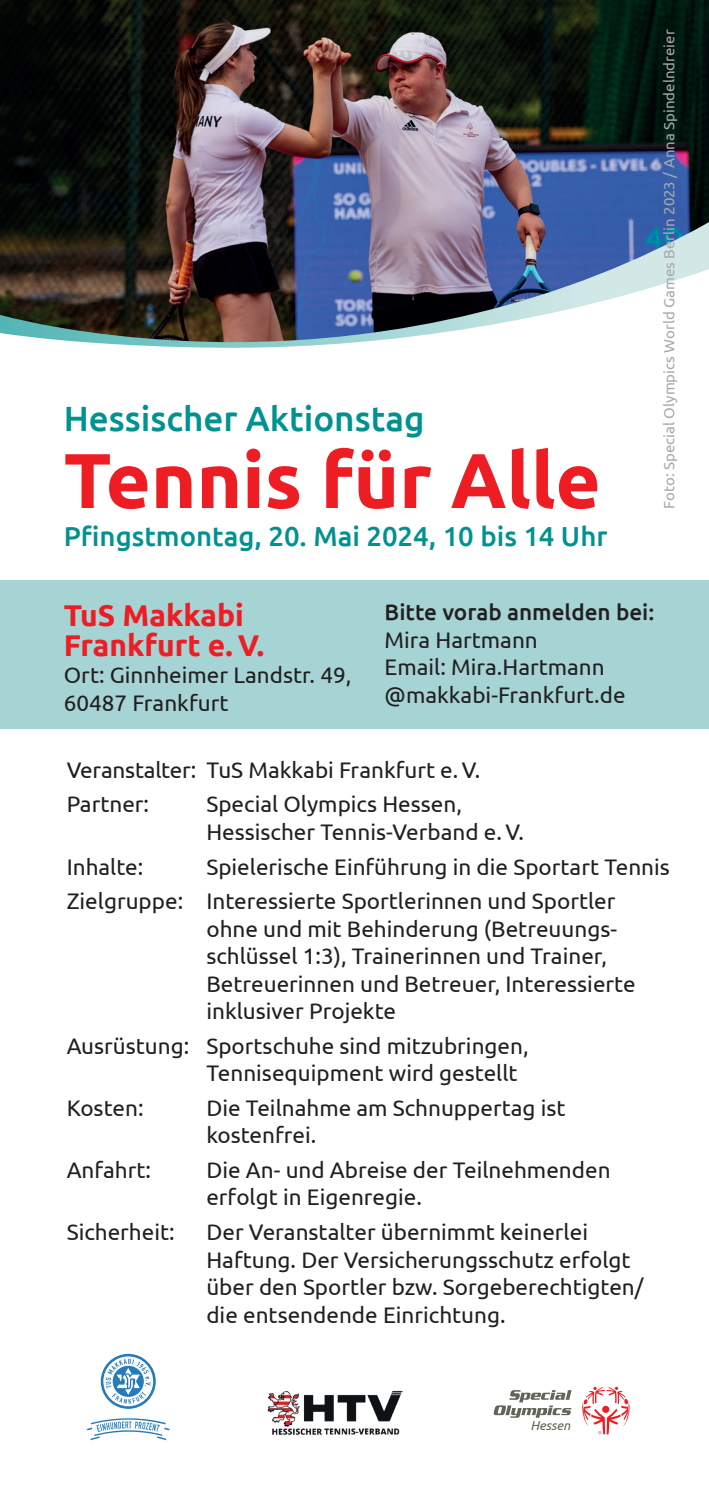
<style>
.page{position:relative;width:709px;height:1503px;background:#fff}
.page>*{position:absolute;margin:0;border:0;box-sizing:border-box;transform-origin:0 0}
.t1{font:700 77.5px "Ubuntu";color:#ee1d23}
.t2{font:500 35px "Ubuntu";color:#009290}
.t3{font:700 30px/30px "Ubuntu";color:#ee1d23}
.t4{font:500 27.5px "Ubuntu";color:#009290}
.t5{font:22.5px/27.5px "Ubuntu";color:#231f20}
.t6{font:500 22.5px "Ubuntu";color:#231f20}
.t7{font:15px "Ubuntu";color:#a8a9ad}
.t8{font:italic 13px "Ubuntu";color:#636358}
</style>
<div class="page">
<img style="left:0;top:0;width:709px;height:222px">
<img style="left:0;top:222px;width:709px;height:126px">
<div style="left:0;top:579px;width:709px;height:149px;background:#a6d4d5"></div>
<img style="left:267px;top:1390px;width:136px;height:45px">
<svg style="left:493px;top:1390px;width:78px;height:27px"></svg>
<svg style="left:582px;top:1386px;width:48px;height:48px"></svg>
<svg style="left:101px;top:1353px;width:55px;height:55px"></svg>
<svg style="left:86px;top:1418px;width:84px;height:22px"></svg>
<h2 class="t2" style="left:64px;top:396px;width:362px">Hessischer Aktionstag</h2>
<h1 class="t1" style="left:64px;top:433px;width:538px">Tennis für Alle</h1>
<p class="t4" style="left:64px;top:519px;width:545px">Pfingstmontag, 20. Mai 2024, 10 bis 14 Uhr</p>
<p class="t7" style="left:660px;top:508px;width:480px;rotate:-90deg">Foto: Special Olympics World Games Berlin 2023 / Anna Spindelndreier</p>
<h3 class="t3" style="left:64px;top:600px;width:202px">TuS Makkabi<br>Frankfurt e. V.</h3>
<p class="t5" style="left:64px;top:661px;width:289px">Ort: Ginnheimer Landstr. 49,<br>60487 Frankfurt</p>
<p class="t6" style="left:384px;top:598px;width:271px">Bitte vorab anmelden bei:</p>
<p class="t5" style="left:384px;top:625px;width:242px">Mira Hartmann<br>Email: Mira.Hartmann @makkabi-Frankfurt.de</p>
<p class="t5" style="left:67px;top:752px;width:415px;line-height:34.5px">Veranstalter: TuS Makkabi Frankfurt e. V.<br>Partner:</p>
<p class="t5" style="left:206px;top:790px;width:319px">Special Olympics Hessen,<br>Hessischer Tennis-Verband e. V.</p>
<p class="t5" style="left:67px;top:848px;width:604px;line-height:34.5px;text-indent:140px">Spielerische Einführung in die Sportart Tennis<br>Zielgruppe: Interessierte Sportlerinnen und Sportler</p>
<p class="t5" style="left:206px;top:914px;width:431px">ohne und mit Behinderung (Betreuungs&shy;schlüssel 1:3), Trainerinnen und Trainer, Betreuerinnen und Betreuer, Interessierte inklusiver Projekte</p>
<p class="t5" style="left:206px;top:1031px;width:324px;text-indent:-140px">Ausrüstung: Sportschuhe sind mitzubringen,<br>Tennisequipment wird gestellt</p>
<p class="t5" style="left:67px;top:1093px;width:78px">Kosten:</p>
<p class="t5" style="left:206px;top:1093px;width:361px">Die Teilnahme am Schnuppertag ist kostenfrei.</p>
<p class="t5" style="left:67px;top:1155px;width:86px">Anfahrt:</p>
<p class="t5" style="left:206px;top:1155px;width:406px">Die An- und Abreise der Teilnehmenden erfolgt in Eigenregie.</p>
<p class="t5" style="left:67px;top:1217px;width:109px">Sicherheit:</p>
<p class="t5" style="left:206px;top:1217px;width:438px">Der Veranstalter übernimmt keinerlei Haftung. Der Versicherungsschutz erfolgt über den Sportler bzw. Sorgeberechtigten/ die entsendende Einrichtung.</p>
<p class="t5" style="left:67px;top:852px;width:78px">Inhalte:</p>
<p class="t8" style="left:530px;top:1417px;width:41px">Hessen</p>
</div>
